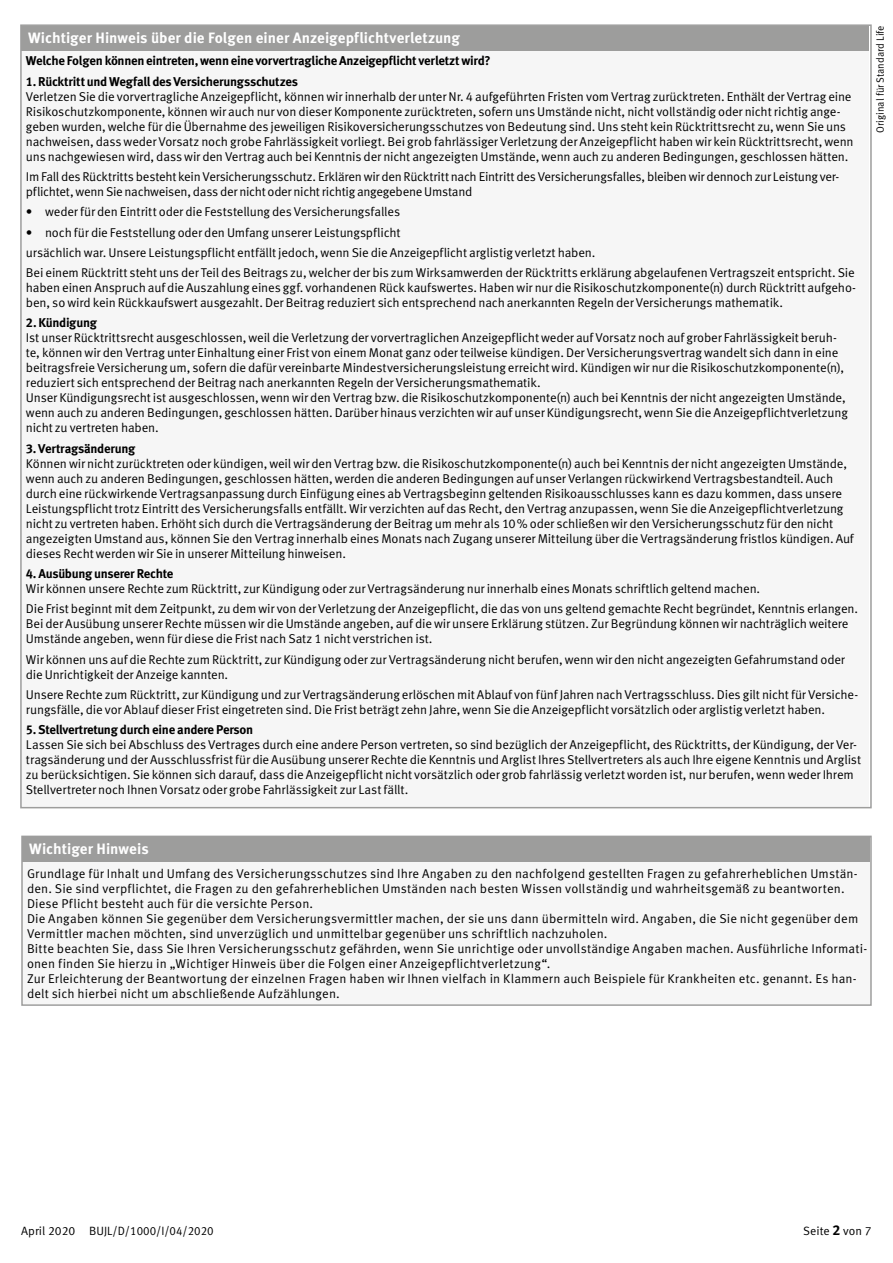
<style>
.page{position:relative;width:893px;height:1263px;background:#fff}
.page>*{position:absolute;margin:0;border:0;box-sizing:border-box;transform-origin:0 0}
.t1{font:700 15px "Meta Standard Life Pro TF";color:#fff}
.t2{font:12.75px/15px "Meta Standard Life Pro TF Norm";letter-spacing:-.01em;color:#000}
.t3{font:12.75px/15px "Meta Standard Life Pro TF Norm";letter-spacing:.01em;color:#000}
.t4{font:700 12.75px "Meta Standard Life Pro TF";letter-spacing:-.025em;color:#000}
.t5{font:12px "Meta Standard Life Pro TF Norm";color:#000}
.t6{font:10.5px "Meta Standard Life Pro TF Norm";color:#000;scale:.95 1}
.s1{font-family:"Meta Standard Life Pro TF";font-weight:700;font-size:14.25px}
</style>
<div class="page">
<div style="left:22px;top:26px;width:847px;height:25px;background:#9d9d9c"></div>
<div style="left:22px;top:51px;width:847px;height:756px;background:#f6f6f6"></div>
<div style="left:23px;top:837px;width:847px;height:26px;background:#9d9d9c"></div>
<div style="left:23px;top:863px;width:847px;height:141px;background:#f6f6f6"></div>
<div style="left:21px;top:836px;width:851px;height:170px;border:2px solid #9d9d9c"></div>
<p class="t1" style="left:28px;top:26px;width:433px">Wichtiger Hinweis über die Folgen einer Anzeigepflichtverletzung</p>
<p class="t4" style="left:26px;top:51px;width:466px">Welche Folgen können eintreten, wenn eine vorvertragliche Anzeigepflicht verletzt wird?</p>
<p class="t4" style="left:26px;top:71px;width:274px">1. Rücktritt und Wegfall des Versicherungsschutzes</p>
<p class="t2" style="left:26px;top:88px;width:829px">Verletzen Sie die vorvertragliche Anzeigepflicht, können wir innerhalb der unter Nr. 4 aufgeführten Fristen vom Vertrag zurücktreten. Enthält der Vertrag eine Risikoschutzkomponente, können wir auch nur von dieser Komponente zurücktreten, sofern uns Umstände nicht, nicht vollständig oder nicht richtig ange&shy;geben wurden, welche für die Übernahme des jeweiligen Risikoversicherungsschutzes von Bedeutung sind. Uns steht kein Rücktrittsrecht zu, wenn Sie uns nachweisen, dass weder Vorsatz noch grobe Fahrlässigkeit vorliegt. Bei grob fahrlässiger Verletzung der Anzeigepflicht haben wir kein Rücktrittsrecht, wenn uns nachgewiesen wird, dass wir den Vertrag auch bei Kenntnis der nicht angezeigten Umstände, wenn auch zu anderen Bedingungen, geschlossen hätten.</p>
<p class="t2" style="left:26px;top:168px;width:815px">Im Fall des Rücktritts besteht kein Versicherungsschutz. Erklären wir den Rücktritt nach Eintritt des Versicherungsfalles, bleiben wir dennoch zur Leistung ver&shy;pflichtet, wenn Sie nachweisen, dass der nicht oder nicht richtig angegebene Umstand</p>
<p class="t2" style="left:26px;top:203px;width:376px">• weder für den Eintritt oder die Feststellung des Versicherungsfalles</p>
<p class="t2" style="left:26px;top:221px;width:830px;line-height:20.2px">• noch für die Feststellung oder den Umfang unserer Leistungspflicht<br>ursächlich war. Unsere Leistungspflicht entfällt jedoch, wenn Sie die Anzeigepflicht arglistig verletzt haben.<br>Bei einem Rücktritt steht uns der Teil des Beitrags zu, welcher der bis zum Wirksamwerden der Rücktritts erklärung abgelaufenen Vertragszeit entspricht. Sie</p>
<p class="t2" style="left:26px;top:279px;width:832px">haben einen Anspruch auf die Auszahlung eines ggf. vorhandenen Rück kaufswertes. Haben wir nur die Risikoschutzkomponente(n) durch Rücktritt aufgeho&shy;ben, so wird kein Rückkaufswert ausgezahlt. Der Beitrag reduziert sich entsprechend nach anerkannten Regeln der Versicherungs mathematik.</p>
<p class="t4" style="left:26px;top:313px;width:72px">2. Kündigung</p>
<p class="t2" style="left:26px;top:330px;width:823px">Ist unser Rücktrittsrecht ausgeschlossen, weil die Verletzung der vorvertraglichen Anzeigepflicht weder auf Vorsatz noch auf grober Fahrlässigkeit beruh&shy;te, können wir den Vertrag unter Einhaltung einer Frist von einem Monat ganz oder teilweise kündigen. Der Versicherungsvertrag wandelt sich dann in eine beitragsfreie Versicherung um, sofern die dafür vereinbarte Mindestversicherungsleistung erreicht wird. Kündigen wir nur die Risikoschutzkomponente(n), reduziert sich entsprechend der Beitrag nach anerkannten Regeln der Versicherungsmathematik.<br>Unser Kündigungsrecht ist ausgeschlossen, wenn wir den Vertrag bzw. die Risikoschutzkomponente(n) auch bei Kenntnis der nicht angezeigten Umstände, wenn auch zu anderen Bedingungen, geschlossen hätten. Darüber hinaus verzichten wir auf unser Kündigungsrecht, wenn Sie die Anzeigepflichtverletzung nicht zu vertreten haben.</p>
<p class="t4" style="left:26px;top:438px;width:111px">3. Vertragsänderung</p>
<p class="t2" style="left:26px;top:455px;width:829px">Können wir nicht zurücktreten oder kündigen, weil wir den Vertrag bzw. die Risikoschutzkomponente(n) auch bei Kenntnis der nicht angezeigten Umstände, wenn auch zu anderen Bedingungen, geschlossen hätten, werden die anderen Bedingungen auf unser Verlangen rückwirkend Vertragsbestandteil. Auch durch eine rückwirkende Vertragsanpassung durch Einfügung eines ab Vertragsbeginn geltenden Risikoausschlusses kann es dazu kommen, dass unsere Leistungspflicht trotz Eintritt des Versicherungsfalls entfällt. Wir verzichten auf das Recht, den Vertrag anzupassen, wenn Sie die Anzeigepflichtverletzung nicht zu vertreten haben. Erhöht sich durch die Vertragsänderung der Beitrag um mehr als 10% oder schließen wir den Versicherungsschutz für den nicht angezeigten Umstand aus, können Sie den Vertrag innerhalb eines Monats nach Zugang unserer Mitteilung über die Vertragsänderung fristlos kündigen. Auf dieses Recht werden wir Sie in unserer Mitteilung hinweisen.</p>
<p class="t4" style="left:26px;top:564px;width:149px">4. Ausübung unserer Rechte</p>
<p class="t2" style="left:26px;top:578px;width:834px;line-height:20.2px">Wir können unsere Rechte zum Rücktritt, zur Kündigung oder zur Vertragsänderung nur innerhalb eines Monats schriftlich geltend machen.<br>Die Frist beginnt mit dem Zeitpunkt, zu dem wir von der Verletzung der Anzeigepflicht, die das von uns geltend gemachte Recht begründet, Kenntnis erlangen.</p>
<p class="t2" style="left:26px;top:616px;width:824px">Bei der Ausübung unserer Rechte müssen wir die Umstände angeben, auf die wir unsere Erklärung stützen. Zur Begründung können wir nachträglich weitere<br>Umstände angeben, wenn für diese die Frist nach Satz 1 nicht verstrichen ist.</p>
<p class="t2" style="left:26px;top:651px;width:821px">Wir können uns auf die Rechte zum Rücktritt, zur Kündigung oder zur Vertragsänderung nicht berufen, wenn wir den nicht angezeigten Gefahrumstand oder die Unrichtigkeit der Anzeige kannten.</p>
<p class="t2" style="left:26px;top:686px;width:834px">Unsere Rechte zum Rücktritt, zur Kündigung und zur Vertragsänderung erlöschen mit Ablauf von fünf Jahren nach Vertragsschluss. Dies gilt nicht für Versiche&shy;rungsfälle, die vor Ablauf dieser Frist eingetreten sind. Die Frist beträgt zehn Jahre, wenn Sie die Anzeigepflicht vorsätzlich oder arglistig verletzt haben.</p>
<p class="t4" style="left:26px;top:720px;width:229px">5. Stellvertretung durch eine andere Person</p>
<p class="t2" style="left:26px;top:736px;width:837px">Lassen Sie sich bei Abschluss des Vertrages durch eine andere Person vertreten, so sind bezüglich der Anzeigepflicht, des Rücktritts, der Kündigung, der Ver&shy;tragsänderung und der Ausschlussfrist für die Ausübung unserer Rechte die Kenntnis und Arglist Ihres Stellvertreters als auch Ihre eigene Kenntnis und Arglist zu berücksichtigen. Sie können sich darauf, dass die Anzeigepflicht nicht vorsätzlich oder grob fahrlässig verletzt worden ist, nur berufen, wenn weder Ihrem Stellvertreter noch Ihnen Vorsatz oder grobe Fahrlässigkeit zur Last fällt.</p>
<p class="t6" style="left:872px;top:133px;width:114px;rotate:-90deg">Original für Standard Life</p>
<p class="t1" style="left:29px;top:837px;width:121px">Wichtiger Hinweis</p>
<p class="t3" style="left:27px;top:865px;width:842px">Grundlage für Inhalt und Umfang des Versicherungsschutzes sind Ihre Angaben zu den nachfolgend gestellten Fragen zu gefahrerheblichen Umstän&shy;den. Sie sind verpflichtet, die Fragen zu den gefahrerheblichen Umständen nach besten Wissen vollständig und wahrheitsgemäß zu beantworten.<br>Diese Pflicht besteht auch für die versichte Person.<br>Die Angaben können Sie gegenüber dem Versicherungsvermittler machen, der sie uns dann übermitteln wird. Angaben, die Sie nicht gegenüber dem Vermittler machen möchten, sind unverzüglich und unmittelbar gegenüber uns schriftlich nachzuholen.<br>Bitte beachten Sie, dass Sie Ihren Versicherungsschutz gefährden, wenn Sie unrichtige oder unvollständige Angaben machen. Ausführliche Informati&shy;onen finden Sie hierzu in „Wichtiger Hinweis über die Folgen einer Anzeigepflichtverletzung“.<br>Zur Erleichterung der Beantwortung der einzelnen Fragen haben wir Ihnen vielfach in Klammern auch Beispiele für Krankheiten etc. genannt. Es han&shy;delt sich hierbei nicht um abschließende Aufzählungen.</p>
<p class="t5" style="left:21px;top:1222px;width:194px">April 2020 BUJL/D/1000/I/04/2020</p>
<p class="t5" style="left:803px;top:1222px;width:70px">Seite <span class="s1">2</span> von 7</p>
</div>
